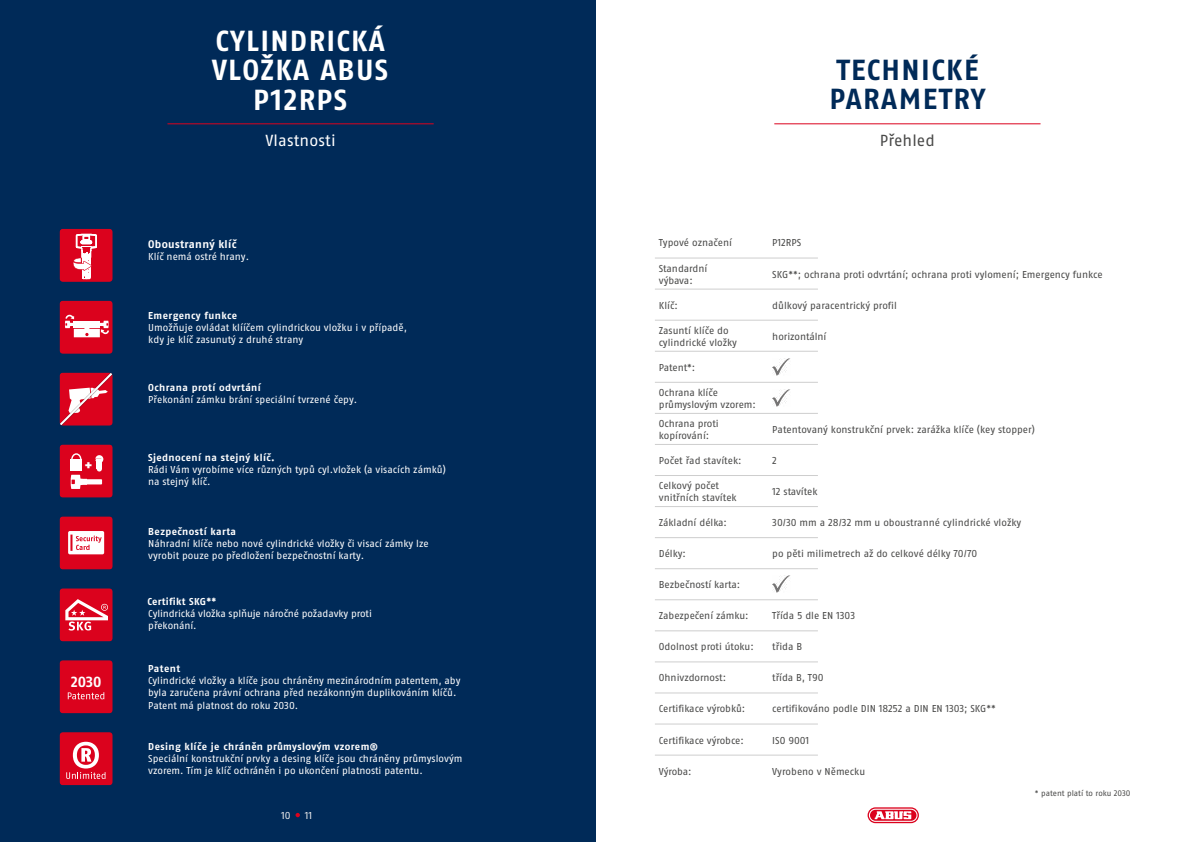
<style>
.page{position:relative;width:1191px;height:842px;background:#fff}
.page>*{position:absolute;margin:0;border:0;box-sizing:border-box;transform-origin:0 0}
.t1{font:700 29px/29.5px "ABUS Fago Pro";letter-spacing:.045em;color:#fff;text-align:center}
.t2{font:700 29px/29.5px "ABUS Fago Pro";letter-spacing:.05em;color:#002a58}
.t3{font:16px "ABUS Fago Pro";letter-spacing:.01em;color:#fff}
.t4{font:16px "ABUS Fago Pro";letter-spacing:.005em;color:#494948}
.t5{font:700 14.6px "ABUS Fago Pro";color:#fff}
.t6{font:900 11.2px "ABUS Fago Pro";color:#fff}
.t7{font:700 11px "ABUS Fago Pro";letter-spacing:.025em;color:#fff}
.t8{font:10px/12px "ABUS Fago Pro";color:#494948}
.t9{font:10px/12px "ABUS Fago Pro";color:#fff}
.t10{font:700 10px "ABUS Fago Pro";letter-spacing:.04em;color:#fff}
.t11{font:700 10px "ABUS Fago Pro";letter-spacing:.02em;color:#fff}
.t12{font:10px "ABUS Fago Pro";color:#ececed}
.t13{font:8px "ABUS Fago Pro";letter-spacing:-.01em;color:#494948}
</style>
<div class="page">
<hr style="left:774px;top:123px;width:266px;height:1px;background:#db021d">
<div style="left:0;top:0;width:595px;height:842px;background:#002a58"></div>
<hr style="left:167px;top:123px;width:267px;height:1px;background:#db021d">
<svg style="left:60px;top:229px;width:53px;height:53px;background:#dd2f45"></svg>
<svg style="left:60px;top:301px;width:53px;height:53px;background:#dd3248"></svg>
<svg style="left:60px;top:373px;width:53px;height:53px;background:#db3348"></svg>
<svg style="left:60px;top:444px;width:53px;height:54px;background:#d62139"></svg>
<div style="left:71px;top:460px;width:11px;height:11px;background:#fff"></div>
<div style="left:71px;top:453px;width:11px;height:13px;border:1px solid #fff;border-radius:50%"></div>
<svg style="left:95px;top:455px;width:8px;height:8px"></svg>
<svg style="left:60px;top:516px;width:53px;height:53px;background:#df4357"></svg>
<svg style="left:60px;top:588px;width:53px;height:53px;background:#dc2a41"></svg>
<svg style="left:60px;top:660px;width:53px;height:53px;background:#d70a24"></svg>
<svg style="left:60px;top:732px;width:53px;height:53px;background:#dd2c43"></svg>
<hr style="left:655px;top:258px;width:163px;height:1px;background:#cecece">
<hr style="left:655px;top:289px;width:163px;height:1px;background:#cecece">
<hr style="left:655px;top:320px;width:163px;height:1px;background:#cecece">
<hr style="left:655px;top:351px;width:163px;height:1px;background:#cecece">
<img style="left:772px;top:358px;width:18px;height:17px">
<hr style="left:655px;top:382px;width:163px;height:1px;background:#cecece">
<img style="left:772px;top:389px;width:18px;height:17px">
<hr style="left:655px;top:413px;width:163px;height:1px;background:#cecece">
<hr style="left:655px;top:444px;width:163px;height:1px;background:#cecece">
<hr style="left:655px;top:475px;width:163px;height:1px;background:#cecece">
<hr style="left:655px;top:506px;width:163px;height:1px;background:#cecece">
<hr style="left:655px;top:537px;width:163px;height:1px;background:#cecece">
<hr style="left:655px;top:568px;width:163px;height:1px;background:#cecece">
<img style="left:772px;top:576px;width:18px;height:17px">
<hr style="left:655px;top:599px;width:163px;height:1px;background:#cecece">
<hr style="left:655px;top:630px;width:163px;height:1px;background:#cecece">
<hr style="left:655px;top:661px;width:163px;height:1px;background:#cecece">
<hr style="left:655px;top:693px;width:163px;height:1px;background:#cecece">
<hr style="left:655px;top:724px;width:163px;height:1px;background:#cecece">
<hr style="left:655px;top:755px;width:163px;height:1px;background:#cecece">
<svg style="left:867px;top:807px;width:52px;height:16px"></svg>
<svg style="left:869px;top:809px;width:48px;height:13px"></svg>
<svg style="left:295px;top:813px;width:5px;height:4px"></svg>
<p class="t6" style="left:85px;top:458px;width:9px">+</p>
<h3 class="t5" style="left:71px;top:673px;width:32px">2030</h3>
<h1 class="t1" style="left:212px;top:26px;width:178px">CYLINDRICKÁ<br>VLOŽKA ABUS<br>P12RPS</h1>
<h2 class="t3" style="left:265px;top:131px;width:72px">Vlastnosti</h2>
<p class="t7" style="left:148px;top:237px;width:90px">Oboustranný klíč</p>
<p class="t9" style="left:148px;top:250px;width:102px">Klíč nemá ostré hrany.</p>
<p class="t10" style="left:148px;top:310px;width:90px">Emergency funkce</p>
<p class="t9" style="left:148px;top:322px;width:260px">Umožňuje ovládat klííčem cylindrickou vložku i v případě, kdy je klíč zasunutý z druhé strany</p>
<p class="t10" style="left:148px;top:382px;width:114px">Ochrana protí odvrtání</p>
<p class="t9" style="left:148px;top:394px;width:210px">Překonání zámku brání speciální tvrzené čepy.</p>
<p class="t10" style="left:148px;top:451px;width:128px">Sjednocení na stejný klíč.</p>
<p class="t9" style="left:148px;top:463px;width:299px">Rádi Vám vyrobíme více různých typů cyl.vložek (a visacích zámků) na stejný klíč.</p>
<p class="t10" style="left:148px;top:525px;width:89px">Bezpečností karta</p>
<p class="t9" style="left:148px;top:537px;width:282px">Náhradní klíče nebo nové cylindrické vložky či visací zámky lze vyrobit pouze po předložení bezpečnostní karty.</p>
<p class="t11" style="left:147px;top:595px;width:70px">Certifikt SKG**</p>
<p class="t9" style="left:148px;top:607px;width:225px">Cylindrická vložka splňuje náročné požadavky proti překonání.</p>
<p class="t10" style="left:148px;top:663px;width:34px">Patent</p>
<p class="t9" style="left:148px;top:675px;width:314px">Cylindrické vložky a klíče jsou chráněny mezinárodním patentem, aby byla zaručena právní ochrana před nezákonným duplikováním klíčů.<br>Patent má platnost do roku 2030.</p>
<p class="t10" style="left:148px;top:741px;width:231px">Desing klíče je chráněn průmyslovým vzorem®</p>
<p class="t9" style="left:148px;top:753px;width:316px">Speciální konstrukční prvky a desing klíče jsou chráněny průmyslovým vzorem. Tím je klíč ochráněn i po ukončení platnosti patentu.</p>
<p class="t12" style="left:281px;top:809px;width:11px">10</p>
<p class="t12" style="left:305px;top:809px;width:9px">11</p>
<h1 class="t2" style="left:829px;top:55px;width:157px">TECHNICKÉ<br>PARAMETRY</h1>
<h2 class="t4" style="left:880px;top:131px;width:57px">Přehled</h2>
<p class="t8" style="left:659px;top:237px;width:75px">Typové označení</p>
<p class="t8" style="left:772px;top:237px;width:30px">P12RPS</p>
<p class="t8" style="left:659px;top:262px;width:50px">Standardní výbava:</p>
<p class="t8" style="left:772px;top:268px;width:332px">SKG**; ochrana proti odvrtání; ochrana proti vylomení; Emergency funkce</p>
<p class="t8" style="left:659px;top:299px;width:20px">Klíč:</p>
<p class="t8" style="left:772px;top:299px;width:126px">důlkový paracentrický profil</p>
<p class="t8" style="left:658px;top:324px;width:80px">Zasuntí klíče do cylindrické vložky</p>
<p class="t8" style="left:772px;top:330px;width:56px">horizontální</p>
<p class="t8" style="left:659px;top:361px;width:38px">Patent*:</p>
<p class="t8" style="left:659px;top:386px;width:99px">Ochrana klíče průmyslovým vzorem:</p>
<p class="t8" style="left:659px;top:417px;width:61px">Ochrana proti kopírování:</p>
<p class="t8" style="left:772px;top:423px;width:264px">Patentovaný konstrukční prvek: zarážka klíče (key stopper)</p>
<p class="t8" style="left:659px;top:454px;width:84px">Počet řad stavítek:</p>
<p class="t8" style="left:772px;top:454px;width:6px">2</p>
<p class="t8" style="left:659px;top:479px;width:79px">Celkový počet vnitřních stavítek</p>
<p class="t8" style="left:772px;top:485px;width:47px">12 stavítek</p>
<p class="t8" style="left:659px;top:516px;width:70px">Základní délka:</p>
<p class="t8" style="left:772px;top:516px;width:250px">30/30 mm a 28/32 mm u oboustranné cylindrické vložky</p>
<p class="t8" style="left:659px;top:548px;width:29px">Délky:</p>
<p class="t8" style="left:772px;top:548px;width:206px">po pěti milimetrech až do celkové délky 70/70</p>
<p class="t8" style="left:659px;top:579px;width:83px">Bezbečností karta:</p>
<p class="t8" style="left:659px;top:610px;width:91px">Zabezpečení zámku:</p>
<p class="t8" style="left:772px;top:610px;width:84px">Třída 5 dle EN 1303</p>
<p class="t8" style="left:659px;top:641px;width:96px">Odolnost proti útoku:</p>
<p class="t8" style="left:772px;top:641px;width:31px">třida B</p>
<p class="t8" style="left:659px;top:672px;width:69px">Ohnivzdornost:</p>
<p class="t8" style="left:772px;top:672px;width:53px">třída B, T90</p>
<p class="t8" style="left:659px;top:703px;width:88px">Certifikace výrobků:</p>
<p class="t8" style="left:772px;top:703px;width:225px">certifikováno podle DIN 18252 a DIN EN 1303; SKG**</p>
<p class="t8" style="left:659px;top:734px;width:87px">Certifikace výrobce:</p>
<p class="t8" style="left:772px;top:734px;width:38px">ISO 9001</p>
<p class="t8" style="left:659px;top:765px;width:34px">Výroba:</p>
<p class="t8" style="left:772px;top:765px;width:94px">Vyrobeno v Německu</p>
<p class="t13" style="left:1035px;top:788px;width:97px">* patent platí to roku 2030</p>
</div>
